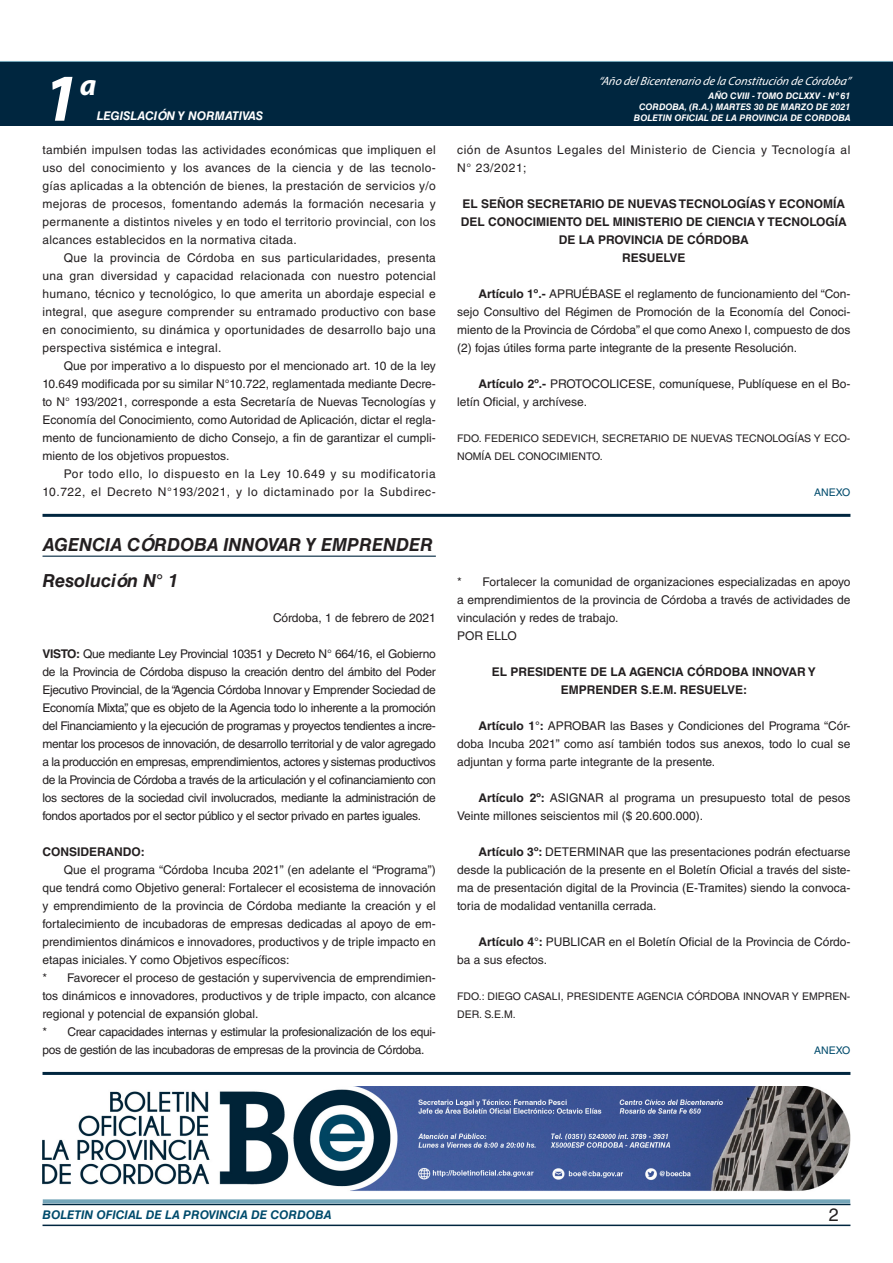
<style>
.page{position:relative;width:893px;height:1263px;background:#fff}
.page>*{position:absolute;margin:0;border:0;box-sizing:border-box;transform-origin:0 0}
.t1{font:italic 700 67.5px "Myriad Pro";color:#fff}
.t2{font:italic 700 30px "Myriad Pro";color:#fff}
.NOMBRE_DE_MINISTERIO{font:italic 700 18px "Helvetica LT Std";color:#231f20}
.t3{font:18px "Helvetica LT Std";color:#231f20}
.TEXTO_BASE{font:12px/18px "Helvetica LT Std";color:#231f20;text-align:justify}
.RESUELVE{font:700 12px/18px "Helvetica LT Std";color:#231f20;text-align:center}
.TEXTO_BASE-2{font:12px/18px "Helvetica LT Std";letter-spacing:.05em;color:#231f20;text-align:right}
.TEXTO_BASE-3{font:12px/18px "Helvetica LT Std";letter-spacing:-.025em;color:#231f20}
.t4{font:italic 12px "Myriad Pro";color:#fff}
.t5{font:italic 700 12px "Helvetica LT Std";color:#004b6c}
.FECHA{font:12px "Helvetica LT Std";color:#231f20}
.t6{font:italic 700 12px "Helvetica LT Std";color:#fff}
.TEXTO_BASE-4{font:700 12px "Helvetica LT Std";color:#231f20}
.FIRMA{font:10.5px/18px "Helvetica LT Std";color:#231f20}
.ANEXO{font:10.5px "Helvetica LT Std";color:#004b6c}
.t7{font:italic 700 9px/10.8px "Helvetica LT Std";color:#fff;text-align:right}
.s1{font-weight:700}
</style>
<div class="page">
<div style="left:0;top:61px;width:893px;height:6px;background:#73a5b8"></div>
<div style="left:0;top:62px;width:893px;height:64px;background:#00263f"></div>
<hr style="left:43px;top:1224px;width:807px;height:2px;background:#00263f">
<div style="left:42px;top:1198px;width:809px;height:8px;background:#fff;opacity:.75"></div>
<hr style="left:43px;top:514px;width:807px;height:3px;background:#00263f">
<hr style="left:43px;top:556px;width:393px;height:1px;background:#00263f">
<img style="left:43px;top:1086px;width:807px;height:105px">
<hr style="left:43px;top:1072px;width:807px;height:3px;background:#00263f">
<h1 class="t1" style="left:43px;top:54px;width:38px">1</h1>
<h2 class="t2" style="left:80px;top:66px;width:18px">a</h2>
<p class="t6" style="left:97px;top:109px;width:168px">LEGISLACIÓN Y NORMATIVAS</p>
<p class="TEXTO_BASE" style="left:43px;top:141px;width:395px">también impulsen todas las actividades económicas que impliquen el uso del conocimiento y los avances de la ciencia y de las tecnolo&shy;gías aplicadas a la obtención de bienes, la prestación de servicios y/o mejoras de procesos, fomentando además la formación necesaria y permanente a distintos niveles y en todo el territorio provincial, con los alcances establecidos en la normativa citada.</p>
<p class="TEXTO_BASE" style="left:43px;top:249px;width:395px;text-indent:21px">Que la provincia de Córdoba en sus particularidades, presenta una gran diversidad y capacidad relacionada con nuestro potencial humano, técnico y tecnológico, lo que amerita un abordaje especial e integral, que asegure comprender su entramado productivo con base en conocimiento, su dinámica y oportunidades de desarrollo bajo una perspectiva sistémica e integral.</p>
<p class="TEXTO_BASE" style="left:43px;top:357px;width:395px;text-indent:21px">Que por imperativo a lo dispuesto por el mencionado art. 10 de la ley 10.649 modificada por su similar N°10.722, reglamentada mediante Decre&shy;to N° 193/2021, corresponde a esta Secretaría de Nuevas Tecnologías y Economía del Conocimiento, como Autoridad de Aplicación, dictar el regla&shy;mento de funcionamiento de dicho Consejo, a fin de garantizar el cumpli&shy;miento de los objetivos propuestos.</p>
<p class="TEXTO_BASE-2" style="left:43px;top:465px;width:395px">Por todo ello, lo dispuesto en la Ley 10.649 y su modificatoria<br>10.722, el Decreto N°193/2021, y lo dictaminado por la Subdirec-</p>
<p class="NOMBRE_DE_MINISTERIO" style="left:43px;top:534px;width:392px">AGENCIA CÓRDOBA INNOVAR Y EMPRENDER</p>
<p class="NOMBRE_DE_MINISTERIO" style="left:43px;top:570px;width:137px">Resolución N° 1</p>
<p class="FECHA" style="left:273px;top:611px;width:164px">Córdoba, 1 de febrero de 2021</p>
<p class="TEXTO_BASE" style="left:43px;top:645px;width:395px"><span class="s1">VISTO:</span> Que mediante Ley Provincial 10351 y Decreto N° 664/16, el Gobierno de la Provincia de Córdoba dispuso la creación dentro del ámbito del Poder Ejecutivo Provincial, de la “Agencia Córdoba Innovar y Emprender Sociedad de Economía Mixta”, que es objeto de la Agencia todo lo inherente a la promoción del Financiamiento y la ejecución de programas y proyectos tendientes a incre&shy;mentar los procesos de innovación, de desarrollo territorial y de valor agregado a la producción en empresas, emprendimientos, actores y sistemas productivos de la Provincia de Córdoba a través de la articulación y el cofinanciamiento con los sectores de la sociedad civil involucrados, mediante la administración de fondos aportados por el sector público y el sector privado en partes iguales.</p>
<p class="TEXTO_BASE-4" style="left:43px;top:844px;width:104px">CONSIDERANDO:</p>
<p class="TEXTO_BASE" style="left:43px;top:861px;width:395px;text-indent:21px">Que el programa “Córdoba Incuba 2021” (en adelante el “Programa”) que tendrá como Objetivo general: Fortalecer el ecosistema de innovación y emprendimiento de la provincia de Córdoba mediante la creación y el fortalecimiento de incubadoras de empresas dedicadas al apoyo de em&shy;prendimientos dinámicos e innovadores, productivos y de triple impacto en etapas iniciales. Y como Objetivos específicos:</p>
<p class="TEXTO_BASE" style="left:43px;top:969px;width:395px">* Favorecer el proceso de gestación y supervivencia de emprendimien&shy;tos dinámicos e innovadores, productivos y de triple impacto, con alcance regional y potencial de expansión global.</p>
<p class="TEXTO_BASE-3" style="left:43px;top:1023px;width:395px">* Crear capacidades internas y estimular la profesionalización de los equi&shy;pos de gestión de las incubadoras de empresas de la provincia de Córdoba.</p>
<p class="t4" style="left:598px;top:74px;width:254px">“Año delBicentenario de la Constitución de Córdoba”</p>
<p class="t7" style="left:634px;top:91px;width:218px">AÑO CVIII - TOMO DCLXXV - Nº 61<br>CORDOBA, (R.A.) MARTES 30 DE MARZO DE 2021<br>BOLETIN OFICIAL DE LA PROVINCIA DE CORDOBA</p>
<p class="TEXTO_BASE-2" style="left:457px;top:141px;width:395px;text-align:left">ción de Asuntos Legales del Ministerio de Ciencia y Tecnología al<br>N° 23/2021;</p>
<p class="RESUELVE" style="left:461px;top:194px;width:388px">EL SEÑOR SECRETARIO DE NUEVAS TECNOLOGÍAS Y ECONOMÍA<br>DEL CONOCIMIENTO DEL MINISTERIO DE CIENCIA Y TECNOLOGÍA<br>DE LA PROVINCIA DE CÓRDOBA</p>
<p class="RESUELVE" style="left:622px;top:248px;width:65px">RESUELVE</p>
<p class="TEXTO_BASE" style="left:457px;top:285px;width:395px;text-indent:21px"><span class="s1">Artículo 1º.-</span> APRUÉBASE el reglamento de funcionamiento del “Con&shy;sejo Consultivo del Régimen de Promoción de la Economía del Conoci&shy;miento de la Provincia de Córdoba” el que como Anexo I, compuesto de dos (2) fojas útiles forma parte integrante de la presente Resolución.</p>
<p class="TEXTO_BASE" style="left:457px;top:375px;width:395px;text-indent:21px"><span class="s1">Artículo 2º.-</span> PROTOCOLICESE, comuníquese, Publíquese en el Bo&shy;letín Oficial, y archívese.</p>
<p class="FIRMA" style="left:457px;top:429px;width:395px">FDO. FEDERICO SEDEVICH, SECRETARIO DE NUEVAS TECNOLOGÍAS Y ECO-<br>NOMÍA DEL CONOCIMIENTO.</p>
<p class="ANEXO" style="left:814px;top:486px;width:38px">ANEXO</p>
<p class="TEXTO_BASE" style="left:457px;top:573px;width:395px">* Fortalecer la comunidad de organizaciones especializadas en apoyo a emprendimientos de la provincia de Córdoba a través de actividades de vinculación y redes de trabajo.</p>
<p class="TEXTO_BASE" style="left:457px;top:627px;width:61px">POR ELLO</p>
<p class="RESUELVE" style="left:492px;top:662px;width:326px">EL PRESIDENTE DE LA AGENCIA CÓRDOBA INNOVAR Y<br>EMPRENDER S.E.M. RESUELVE:</p>
<p class="TEXTO_BASE" style="left:457px;top:717px;width:395px;text-indent:21px"><span class="s1">Artículo 1°:</span> APROBAR las Bases y Condiciones del Programa “Cór&shy;doba Incuba 2021” como así también todos sus anexos, todo lo cual se adjuntan y forma parte integrante de la presente.</p>
<p class="TEXTO_BASE" style="left:457px;top:789px;width:395px;text-indent:21px"><span class="s1">Artículo 2º:</span> ASIGNAR al programa un presupuesto total de pesos<br>Veinte millones seiscientos mil ($ 20.600.000).</p>
<p class="TEXTO_BASE" style="left:457px;top:843px;width:395px;text-indent:21px"><span class="s1">Artículo 3º:</span> DETERMINAR que las presentaciones podrán efectuarse desde la publicación de la presente en el Boletín Oficial a través del siste&shy;ma de presentación digital de la Provincia (E-Tramites) siendo la convoca&shy;toria de modalidad ventanilla cerrada.</p>
<p class="TEXTO_BASE" style="left:457px;top:933px;width:395px;text-indent:21px"><span class="s1">Artículo 4°:</span> PUBLICAR en el Boletín Oficial de la Provincia de Córdo&shy;ba a sus efectos.</p>
<p class="FIRMA" style="left:457px;top:987px;width:395px">FDO.: DIEGO CASALI, PRESIDENTE AGENCIA CÓRDOBA INNOVAR Y EMPREN-<br>DER. S.E.M.</p>
<p class="ANEXO" style="left:814px;top:1044px;width:38px">ANEXO</p>
<p class="t5" style="left:43px;top:1208px;width:290px">BOLETIN OFICIAL DE LA PROVINCIA DE CORDOBA</p>
<p class="t3" style="left:829px;top:1204px;width:12px">2</p>
</div>
